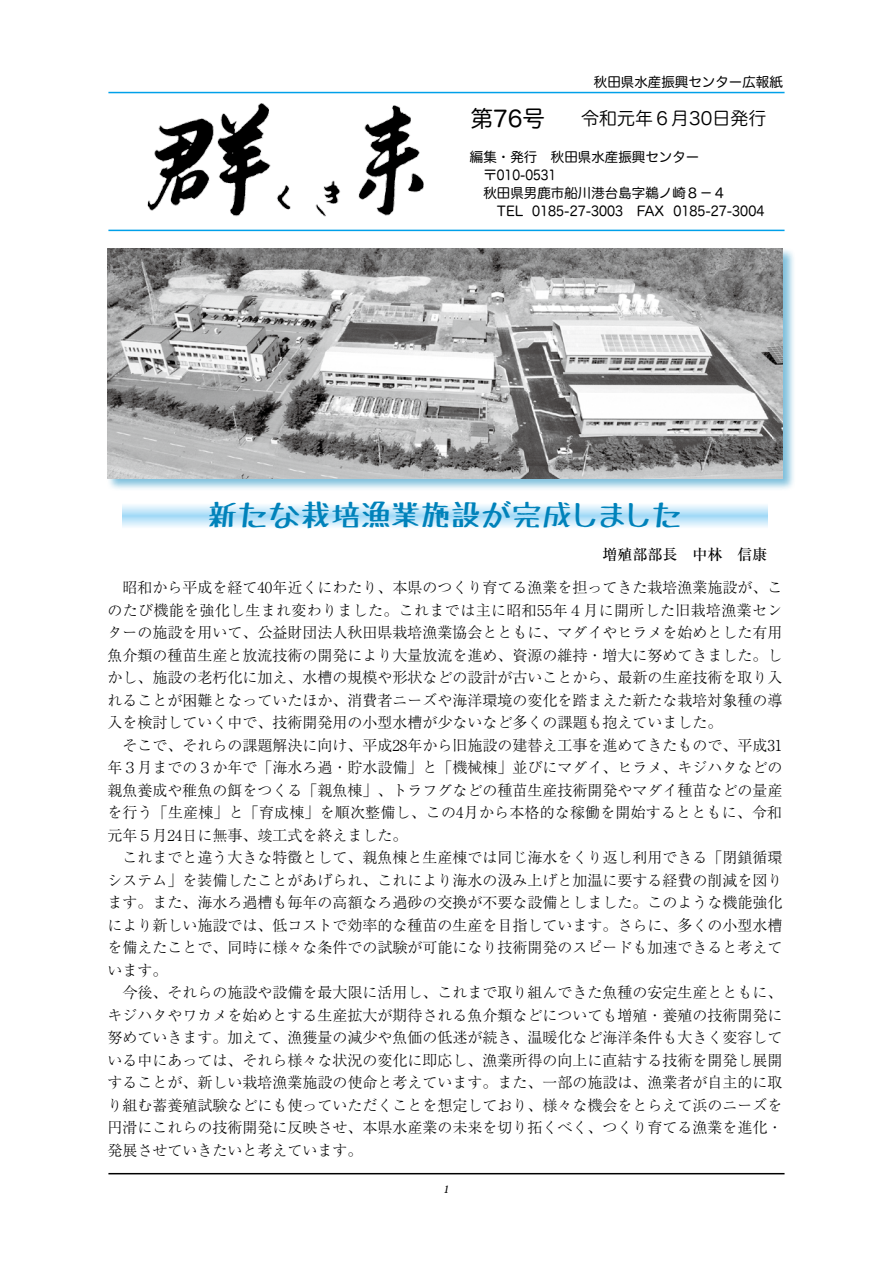
<style>
.page{position:relative;width:893px;height:1263px;background:#fff}
.page>*{position:absolute;margin:0;border:0;box-sizing:border-box;transform-origin:0 0}
.t1{font:30px "Tanuki Permanent Marker";color:#0082ba}
.t2{font:22.5px "Hira Maru Std N W4";color:#000}
.t3{font:18px "Hira Maru Std N W3";color:#000}
.t4{font:italic 16.5px "Adobe Arabic";color:#000}
.t5{font:300 15px/22.5px "Ryumin Pr 5";color:#000}
.t6{font:500 15px "Ryumin Pr 5";color:#000}
.t7{font:13.5px/18px "Hira Maru Std N W4";color:#000}
</style>
<div class="page">
<div style="left:106px;top:247px;width:690px;height:244px;background:#0082ba;opacity:.5"></div>
<img style="left:107px;top:249px;width:676px;height:229px">
<img style="left:147px;top:103px;width:277px;height:114px">
<svg style="left:122px;top:505px;width:645px;height:22px;background:#cae9fa"></svg>
<hr style="left:108px;top:92px;width:676px;height:1px;background:#00a0e9">
<hr style="left:108px;top:230px;width:676px;height:1px;background:#00a0e9">
<hr style="left:108px;top:1173px;width:676px;height:1px;background:#000">
<p class="t7" style="left:594px;top:73px;width:190px">秋田県水産振興センター広報紙</p>
<h2 class="t2" style="left:471px;top:101px;width:76px">第76号</h2>
<p class="t3" style="left:581px;top:105px;width:187px">令和元年６月30日発行</p>
<p class="t7" style="left:470px;top:148px;width:296px">編集・発行　秋田県水産振興センター<br>　〒010-0531<br>　秋田県男鹿市船川港台島字鵜ノ崎８－４<br>　　TEL 0185-27-3003　FAX 0185-27-3004</p>
<h1 class="t1" style="left:208px;top:500px;width:475px">新たな栽培漁業施設が完成しました</h1>
<p class="t6" style="left:602px;top:543px;width:166px">増殖部部長　中林　信康</p>
<p class="t5" style="left:107px;top:575px;width:677px">　昭和から平成を経て40年近くにわたり、本県のつくり育てる漁業を担ってきた栽培漁業施設が、このたび機能を強化し生まれ変わりました。これまでは主に昭和55年４月に開所した旧栽培漁業センターの施設を用いて、公益財団法人秋田県栽培漁業協会とともに、マダイやヒラメを始めとした有用魚介類の種苗生産と放流技術の開発により大量放流を進め、資源の維持・増大に努めてきました。しかし、施設の老朽化に加え、水槽の規模や形状などの設計が古いことから、最新の生産技術を取り入れることが困難となっていたほか、消費者ニーズや海洋環境の変化を踏まえた新たな栽培対象種の導入を検討していく中で、技術開発用の小型水槽が少ないなど多くの課題も抱えていました。<br>　そこで、それらの課題解決に向け、平成28年から旧施設の建替え工事を進めてきたもので、平成31年３月までの３か年で「海水ろ過・貯水設備」と「機械棟」並びにマダイ、ヒラメ、キジハタなどの親魚養成や稚魚の餌をつくる「親魚棟」、トラフグなどの種苗生産技術開発やマダイ種苗などの量産を行う「生産棟」と「育成棟」を順次整備し、この4月から本格的な稼働を開始するとともに、令和元年５月24日に無事、竣工式を終えました。<br>　これまでと違う大きな特徴として、親魚棟と生産棟では同じ海水をくり返し利用できる「閉鎖循環システム」を装備したことがあげられ、これにより海水の汲み上げと加温に要する経費の削減を図ります。また、海水ろ過槽も毎年の高額なろ過砂の交換が不要な設備としました。このような機能強化により新しい施設では、低コストで効率的な種苗の生産を目指しています。さらに、多くの小型水槽を備えたことで、同時に様々な条件での試験が可能になり技術開発のスピードも加速できると考えています。<br>　今後、それらの施設や設備を最大限に活用し、これまで取り組んできた魚種の安定生産とともに、キジハタやワカメを始めとする生産拡大が期待される魚介類などについても増殖・養殖の技術開発に努めていきます。加えて、漁獲量の減少や魚価の低迷が続き、温暖化など海洋条件も大きく変容している中にあっては、それら様々な状況の変化に即応し、漁業所得の向上に直結する技術を開発し展開することが、新しい栽培漁業施設の使命と考えています。また、一部の施設は、漁業者が自主的に取り組む蓄養殖試験などにも使っていただくことを想定しており、様々な機会をとらえて浜のニーズを円滑にこれらの技術開発に反映させ、本県水産業の未来を切り拓くべく、つくり育てる漁業を進化・発展させていきたいと考えています。</p>
<p class="t4" style="left:444px;top:1177px;width:7px">1</p>
</div>
